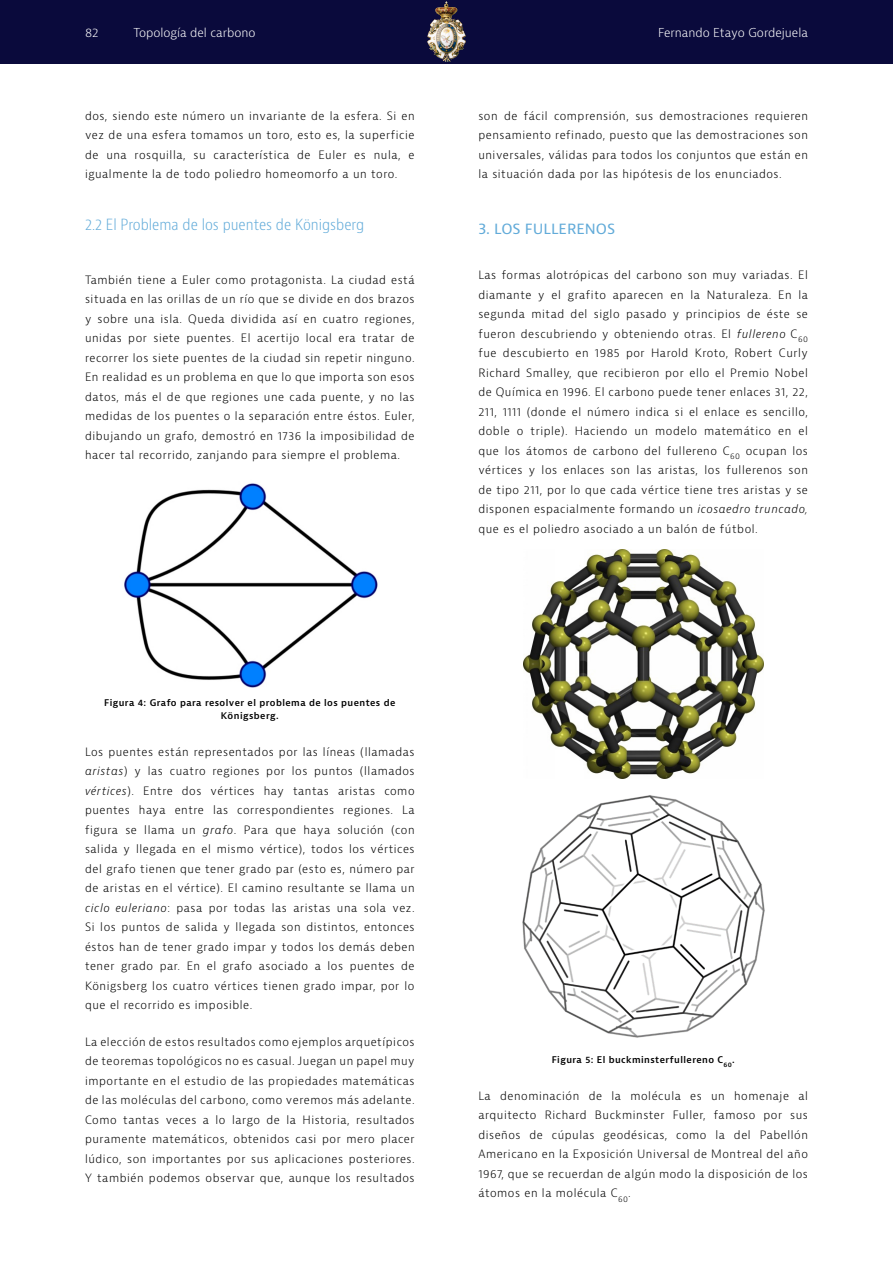
<style>
.page{position:relative;width:893px;height:1263px;background:#fff}
.page>*{position:absolute;margin:0;border:0;box-sizing:border-box;transform-origin:0 0}
.Subtítulos_Artículo{font:300 condensed 15px "Bernino Sans";color:#62abd9}
.Subtítulos_Artículo-2{font:15px "Bernina Sans";color:#62abd9}
.t1{font:300 12px "Bernina Sans";color:#fff}
.Body_Artículo_negro{font:300 11.25px/19.5px "Bernina Sans";letter-spacing:.05em;color:#000;text-align:justify}
.Image_Footnote{font:300 11.25px/19.5px "Bernina Sans";letter-spacing:.05em;color:#000;text-align:justify}
.Image_Footnote-2{font:600 9px/13.5px "Bernina Sans";letter-spacing:.05em;color:#000;text-align:center}
.s1{font-style:italic}
</style>
<div class="page">
<div style="left:0;top:0;width:893px;height:64px;background:#0a0a3c"></div>
<img style="left:427px;top:2px;width:38px;height:60px">
<img style="left:124px;top:483px;width:254px;height:205px">
<img style="left:523px;top:549px;width:240px;height:229px">
<img style="left:522px;top:795px;width:243px;height:243px">
<p class="t1" style="left:85px;top:24px;width:15px">82</p>
<p class="t1" style="left:134px;top:24px;width:123px">Topología del carbono</p>
<p class="t1" style="left:658px;top:24px;width:151px">Fernando Etayo Gordejuela</p>
<p class="Body_Artículo_negro" style="left:85px;top:106px;width:331px">dos, siendo este número un invariante de la esfera. Si en vez de una esfera tomamos un toro, esto es, la superficie de una rosquilla, su característica de Euler es nula, e igualmente la de todo poliedro homeomorfo a un toro.</p>
<p class="Subtítulos_Artículo" style="left:85px;top:215px;width:281px">2.2 El Problema de los puentes de Königsberg</p>
<p class="Body_Artículo_negro" style="left:85px;top:270px;width:331px">También tiene a Euler como protagonista. La ciudad está situada en las orillas de un río que se divide en dos brazos y sobre una isla. Queda dividida así en cuatro regiones, unidas por siete puentes. El acertijo local era tratar de recorrer los siete puentes de la ciudad sin repetir ninguno.<br>En realidad es un problema en que lo que importa son esos datos, más el de que regiones une cada puente, y no las medidas de los puentes o la separación entre éstos. Euler, dibujando un grafo, demostró en 1736 la imposibilidad de hacer tal recorrido, zanjando para siempre el problema.</p>
<p class="Body_Artículo_negro" style="left:478px;top:106px;width:331px">son de fácil comprensión, sus demostraciones requieren pensamiento refinado, puesto que las demostraciones son universales, válidas para todos los conjuntos que están en la situación dada por las hipótesis de los enunciados.</p>
<p class="Subtítulos_Artículo-2" style="left:478px;top:219px;width:138px">3. LOS FULLERENOS</p>
<p class="Body_Artículo_negro" style="left:478px;top:266px;width:331px">Las formas alotrópicas del carbono son muy variadas. El diamante y el grafito aparecen en la Naturaleza. En la segunda mitad del siglo pasado y principios de éste se fueron descubriendo y obteniendo otras. El <span class="s1">fullereno</span> C<sub>60 </sub>fue descubierto en 1985 por Harold Kroto, Robert Curly Richard Smalley, que recibieron por ello el Premio Nobel de Química en 1996. El carbono puede tener enlaces 31, 22, 211, 1111 (donde el número indica si el enlace es sencillo, doble o triple). Haciendo un modelo matemático en el que los átomos de carbono del fullereno C<sub>60</sub> ocupan los vértices y los enlaces son las aristas, los fullerenos son de tipo 211, por lo que cada vértice tiene tres aristas y se disponen espacialmente formando un <span class="s1">icosaedro truncado, </span>que es el poliedro asociado a un balón de fútbol.</p>
<p class="Image_Footnote-2" style="left:104px;top:696px;width:293px">Figura 4: Grafo para resolver el problema de los puentes de<br>Königsberg.</p>
<p class="Body_Artículo_negro" style="left:85px;top:742px;width:331px">Los puentes están representados por las líneas (llamadas <span class="s1">aristas</span>) y las cuatro regiones por los puntos (llamados <span class="s1">vértices</span>). Entre dos vértices hay tantas aristas como puentes haya entre las correspondientes regiones. La figura se llama un <span class="s1">grafo</span>. Para que haya solución (con salida y llegada en el mismo vértice), todos los vértices del grafo tienen que tener grado par (esto es, número par de aristas en el vértice). El camino resultante se llama un <span class="s1">ciclo euleriano</span>: pasa por todas las aristas una sola vez.<br>Si los puntos de salida y llegada son distintos, entonces éstos han de tener grado impar y todos los demás deben tener grado par. En el grafo asociado a los puentes de Königsberg los cuatro vértices tienen grado impar, por lo que el recorrido es imposible.</p>
<p class="Body_Artículo_negro" style="left:85px;top:1032px;width:331px">La elección de estos resultados como ejemplos arquetípicos de teoremas topológicos no es casual. Juegan un papel muy importante en el estudio de las propiedades matemáticas de las moléculas del carbono, como veremos más adelante.<br>Como tantas veces a lo largo de la Historia, resultados puramente matemáticos, obtenidos casi por mero placer lúdico, son importantes por sus aplicaciones posteriores.<br>Y también podemos observar que, aunque los resultados</p>
<p class="Image_Footnote-2" style="left:552px;top:1053px;width:184px">Figura 5: El buckminsterfullereno C<sub>60</sub>.</p>
<p class="Image_Footnote" style="left:478px;top:1086px;width:331px">La denominación de la molécula es un homenaje al arquitecto Richard Buckminster Fuller, famoso por sus diseños de cúpulas geodésicas, como la del Pabellón Americano en la Exposición Universal de Montreal del año 1967, que se recuerdan de algún modo la disposición de los átomos en la molécula C<sub>60</sub>.</p>
</div>
